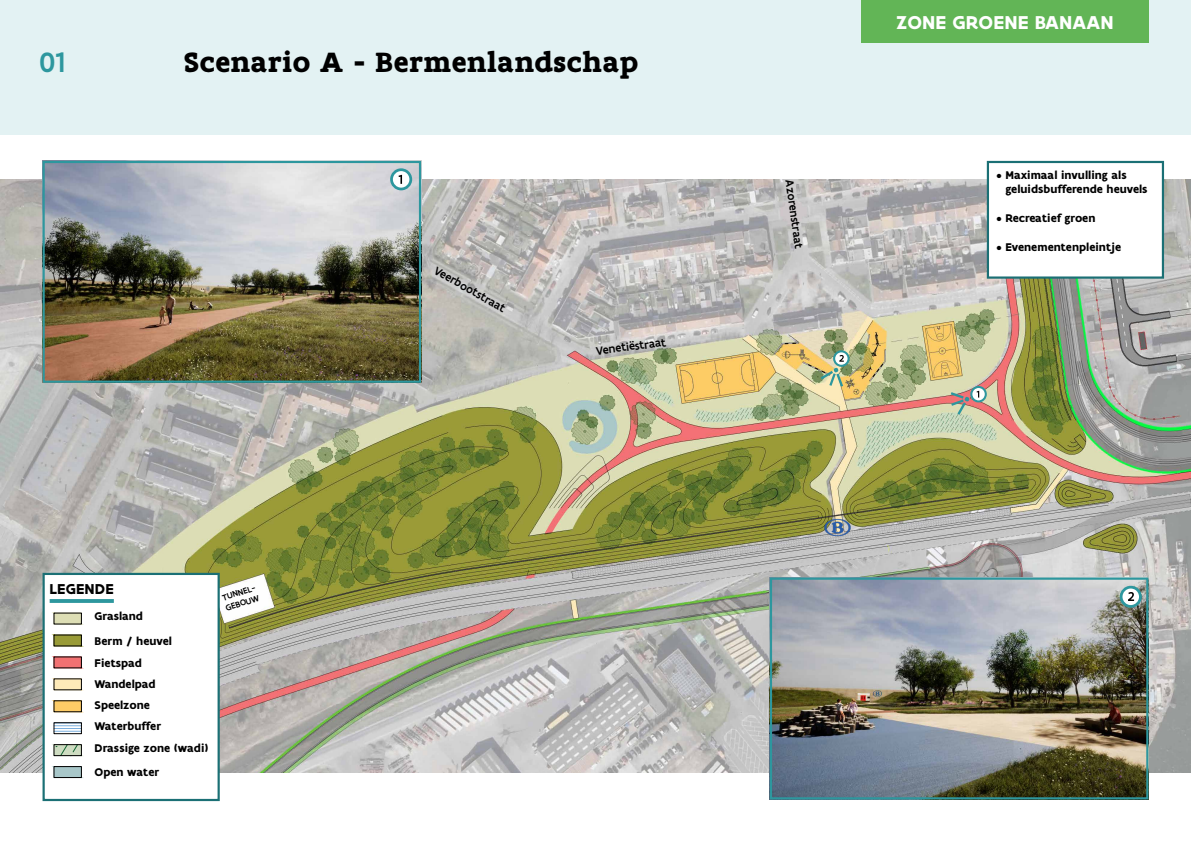
<style>
.page{position:relative;width:1191px;height:842px;background:#fff}
.page>*{position:absolute;margin:0;border:0;box-sizing:border-box;transform-origin:0 0}
.t1{font:700 30px "Flanders Art Serif";letter-spacing:.02em;color:#000}
.t2{font:500 30px "Flanders Art Sans";color:#2d979e}
.t3{font:700 20px "Flanders Art Sans";letter-spacing:.005em;color:#fff}
.t4{font:700 15.4px "Flanders Art Sans";letter-spacing:.005em;color:#000}
.t5{font:700 12px/21.2px "Flanders Art Sans";color:#000}
.t6{font:500 12px "Flanders Art Sans";color:#000}
.t7{font:500 9px/10.8px "Flanders Art Sans";color:#000}
</style>
<div class="page">
<img style="left:1px;top:179px;width:1190px;height:593px">
<img style="left:773px;top:580px;width:372px;height:216px">
<div style="left:770px;top:577px;width:378px;height:222px;border:2px solid #2d979e"></div>
<div style="left:0;top:0;width:1191px;height:134px;background:#e3f2f3"></div>
<img style="left:46px;top:164px;width:372px;height:216px">
<div style="left:43px;top:161px;width:378px;height:222px;border:2px solid #2d979e"></div>
<svg style="left:389px;top:166px;width:24px;height:26px"></svg>
<svg style="left:820px;top:349px;width:30px;height:38px"></svg>
<svg style="left:950px;top:385px;width:37px;height:30px"></svg>
<div style="left:861px;top:0;width:287px;height:43px;background:#62b556"></div>
<div style="left:43px;top:573px;width:177px;height:228px;background:#fff;border:2px solid #1b7075"></div>
<svg style="left:50px;top:599px;width:64px;height:3px"></svg>
<svg style="left:43px;top:602px;width:71px;height:185px"></svg>
<div style="left:986px;top:161px;width:178px;height:118px;background:#fff;border:2px solid #1b7075"></div>
<img style="left:822px;top:512px;width:30px;height:30px">
<svg style="left:1118px;top:584px;width:25px;height:25px"></svg>
<h1 class="t2" style="left:40px;top:44px;width:27px">01</h1>
<h1 class="t1" style="left:184px;top:43px;width:456px">Scenario A - Bermenlandschap</h1>
<p class="t4" style="left:50px;top:580px;width:66px">LEGENDE</p>
<p class="t5" style="left:95px;top:604px;width:79px;line-height:24.6px">Grasland<br>Berm / heuvel</p>
<p class="t5" style="left:95px;top:653px;width:115px">Fietspad<br>Wandelpad<br>Speelzone<br>Waterbuffer<br>Drassige zone (wadi)</p>
<p class="t5" style="left:95px;top:762px;width:66px">Open water</p>
<p class="t7" style="left:221px;top:593px;width:36px;rotate:-18deg">TUNNEL-<br>GEBOUW</p>
<p class="t6" style="left:439px;top:263px;width:82px;rotate:30deg">Veerbootstraat</p>
<p class="t6" style="left:595px;top:343px;width:72px;rotate:-7deg">Venetiëstraat</p>
<p class="t6" style="left:797px;top:179px;width:71px;rotate:82deg">Azorenstraat</p>
<h2 class="t3" style="left:896px;top:10px;width:219px">ZONE GROENE BANAAN</h2>
<p class="t5" style="left:1005px;top:168px;width:144px;line-height:14.4px;text-indent:-9px">• Maximaal invulling als geluidsbufferende heuvels</p>
<p class="t5" style="left:996px;top:207px;width:101px">• Recreatief groen</p>
<p class="t5" style="left:996px;top:236px;width:126px">• Evenementenpleintje</p>
</div>
